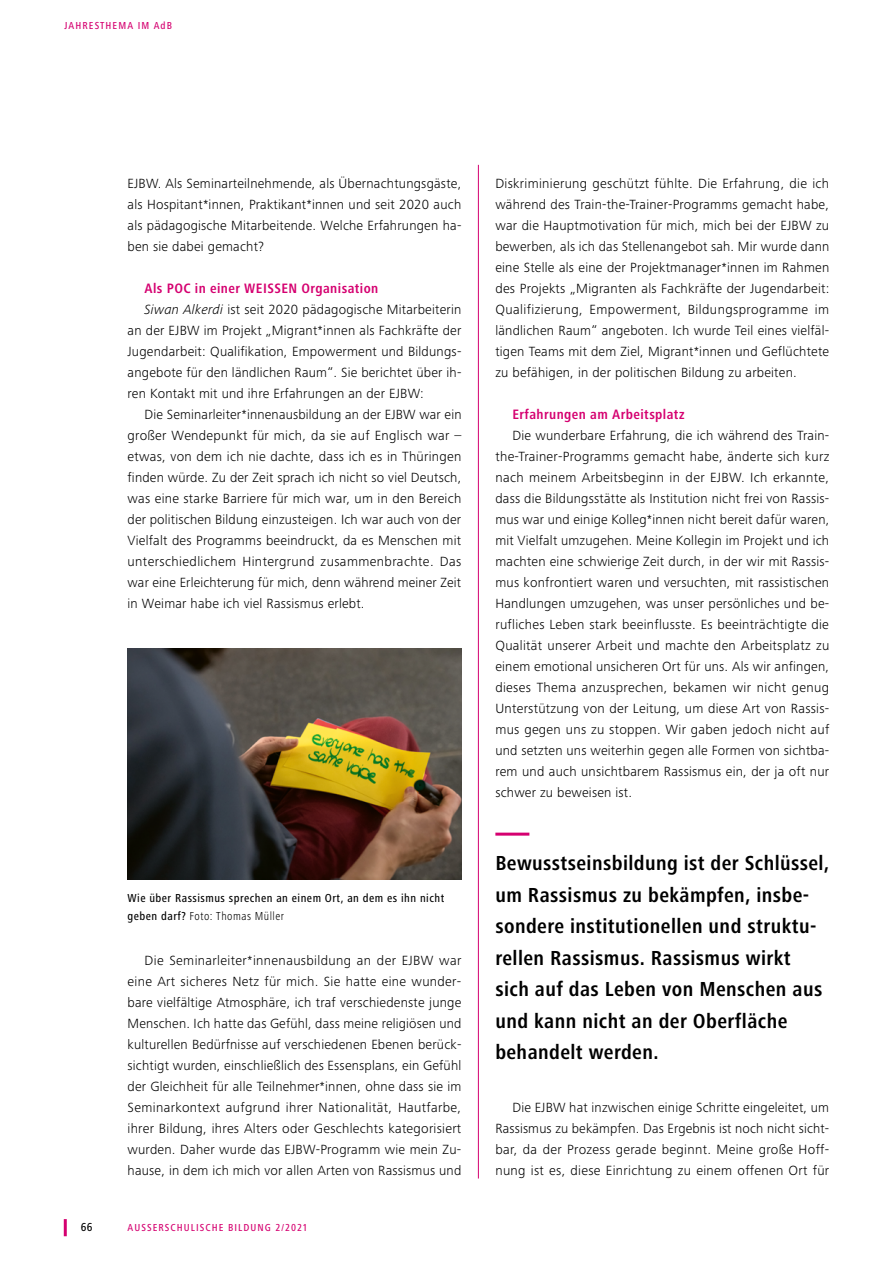
<style>
.page{position:relative;width:893px;height:1263px;background:#fff}
.page>*{position:absolute;margin:0;border:0;box-sizing:border-box;transform-origin:0 0}
.t1{font:700 condensed 21px/31.5px "Frutiger Next LTW1 G";letter-spacing:.02em;color:#000}
.t2{font:700 condensed 14.1px "Frutiger Next LTW1 G";letter-spacing:.03em;color:#d50070}
.t3{font:300 13.8px/21px "Frutiger Next LTW1 G";letter-spacing:.015em;color:#000;text-align:justify}
.t4{font:500 condensed 12px/18.3px "Frutiger Next LTW1 G";letter-spacing:.04em;color:#000}
.t5{font:500 condensed 10.5px "Frutiger Next LTW1 G";letter-spacing:.1em;color:#d50070}
.s1{font-style:italic}
.s2{font-weight:300}
</style>
<div class="page">
<hr style="left:64px;top:1219px;width:3px;height:17px;background:#d50070">
<img style="left:128px;top:649px;width:333px;height:231px">
<hr style="left:495px;top:833px;width:34px;height:3px;background:#d50070">
<hr style="left:478px;top:165px;width:1px;height:1013px;background:#d50070">
<p class="t5" style="left:65px;top:19px;width:109px">JAHRESTHEMA IM AdB</p>
<p class="t3" style="left:128px;top:172px;width:335px">EJBW. Als Seminarteilnehmende, als Übernachtungsgäste, als Hospitant*innen, Praktikant*innen und seit 2020 auch als pädagogische Mitarbeitende. Welche Erfahrungen ha&shy;ben sie dabei gemacht?</p>
<p class="t2" style="left:145px;top:280px;width:235px">Als POC in einer WEISSEN Organisation</p>
<p class="t3" style="left:128px;top:298px;width:335px;text-indent:17px"><span class="s1">Siwan Alkerdi</span> ist seit 2020 pädagogische Mitarbeiterin an der EJBW im Projekt „Migrant*innen als Fachkräfte der Jugendarbeit: Qualifikation, Empowerment und Bildungs&shy;angebote für den ländlichen Raum“. Sie berichtet über ih&shy;ren Kontakt mit und ihre Erfahrungen an der EJBW:</p>
<p class="t3" style="left:128px;top:403px;width:335px;text-indent:17px">Die Seminarleiter*innenausbildung an der EJBW war ein großer Wendepunkt für mich, da sie auf Englisch war – etwas, von dem ich nie dachte, dass ich es in Thüringen finden würde. Zu der Zeit sprach ich nicht so viel Deutsch, was eine starke Barriere für mich war, um in den Bereich der politischen Bildung einzusteigen. Ich war auch von der Vielfalt des Programms beeindruckt, da es Menschen mit unterschiedlichem Hintergrund zusammenbrachte. Das war eine Erleichterung für mich, denn während meiner Zeit in Weimar habe ich viel Rassismus erlebt.</p>
<p class="t4" style="left:128px;top:888px;width:318px">Wie über Rassismus sprechen an einem Ort, an dem es ihn nicht geben darf? <span class="s2">Foto: Thomas Müller</span></p>
<p class="t3" style="left:128px;top:949px;width:335px;text-indent:17px">Die Seminarleiter*innenausbildung an der EJBW war eine Art sicheres Netz für mich. Sie hatte eine wunder&shy;bare vielfältige Atmosphäre, ich traf verschiedenste junge Menschen. Ich hatte das Gefühl, dass meine religiösen und kulturellen Bedürfnisse auf verschiedenen Ebenen berück&shy;sichtigt wurden, einschließlich des Essensplans, ein Gefühl der Gleichheit für alle Teilnehmer*innen, ohne dass sie im Seminarkontext aufgrund ihrer Nationalität, Hautfarbe, ihrer Bildung, ihres Alters oder Geschlechts kategorisiert wurden. Daher wurde das EJBW-Programm wie mein Zu&shy;hause, in dem ich mich vor allen Arten von Rassismus und</p>
<p class="t4" style="left:81px;top:1218px;width:13px">66</p>
<p class="t5" style="left:128px;top:1222px;width:181px">AUSSERSCHULISCHE BILDUNG 2/2021</p>
<p class="t3" style="left:495px;top:172px;width:336px">Diskriminierung geschützt fühlte. Die Erfahrung, die ich während des Train-the-Trainer-Programms gemacht habe, war die Hauptmotivation für mich, mich bei der EJBW zu bewerben, als ich das Stellenangebot sah. Mir wurde dann eine Stelle als eine der Projektmanager*innen im Rahmen des Projekts „Migranten als Fachkräfte der Jugendarbeit:<br>Qualifizierung, Empowerment, Bildungsprogramme im ländlichen Raum“ angeboten. Ich wurde Teil eines vielfäl&shy;tigen Teams mit dem Ziel, Migrant*innen und Geflüchtete zu befähigen, in der politischen Bildung zu arbeiten.</p>
<p class="t2" style="left:512px;top:406px;width:174px">Erfahrungen am Arbeitsplatz</p>
<p class="t3" style="left:495px;top:424px;width:336px;text-indent:17px">Die wunderbare Erfahrung, die ich während des Train&shy;the-Trainer-Programms gemacht habe, änderte sich kurz nach meinem Arbeitsbeginn in der EJBW. Ich erkannte, dass die Bildungsstätte als Institution nicht frei von Rassis&shy;mus war und einige Kolleg*innen nicht bereit dafür waren, mit Vielfalt umzugehen. Meine Kollegin im Projekt und ich machten eine schwierige Zeit durch, in der wir mit Rassis&shy;mus konfrontiert waren und versuchten, mit rassistischen Handlungen umzugehen, was unser persönliches und be&shy;rufliches Leben stark beeinflusste. Es beeinträchtigte die Qualität unserer Arbeit und machte den Arbeitsplatz zu einem emotional unsicheren Ort für uns. Als wir anfingen, dieses Thema anzusprechen, bekamen wir nicht genug Unterstützung von der Leitung, um diese Art von Rassis&shy;mus gegen uns zu stoppen. Wir gaben jedoch nicht auf und setzten uns weiterhin gegen alle Formen von sichtba&shy;rem und auch unsichtbarem Rassismus ein, der ja oft nur schwer zu beweisen ist.</p>
<p class="t1" style="left:495px;top:847px;width:335px">Bewusstseinsbildung ist der Schlüssel, um Rassismus zu bekämpfen, insbe&shy;sondere institutionellen und struktu&shy;rellen Rassismus. Rassismus wirkt sich auf das Leben von Menschen aus und kann nicht an der Oberfläche behandelt werden.</p>
<p class="t3" style="left:495px;top:1096px;width:335px;text-indent:17px">Die EJBW hat inzwischen einige Schritte eingeleitet, um Rassismus zu bekämpfen. Das Ergebnis ist noch nicht sicht&shy;bar, da der Prozess gerade beginnt. Meine große Hoff&shy;nung ist es, diese Einrichtung zu einem offenen Ort für</p>
</div>
